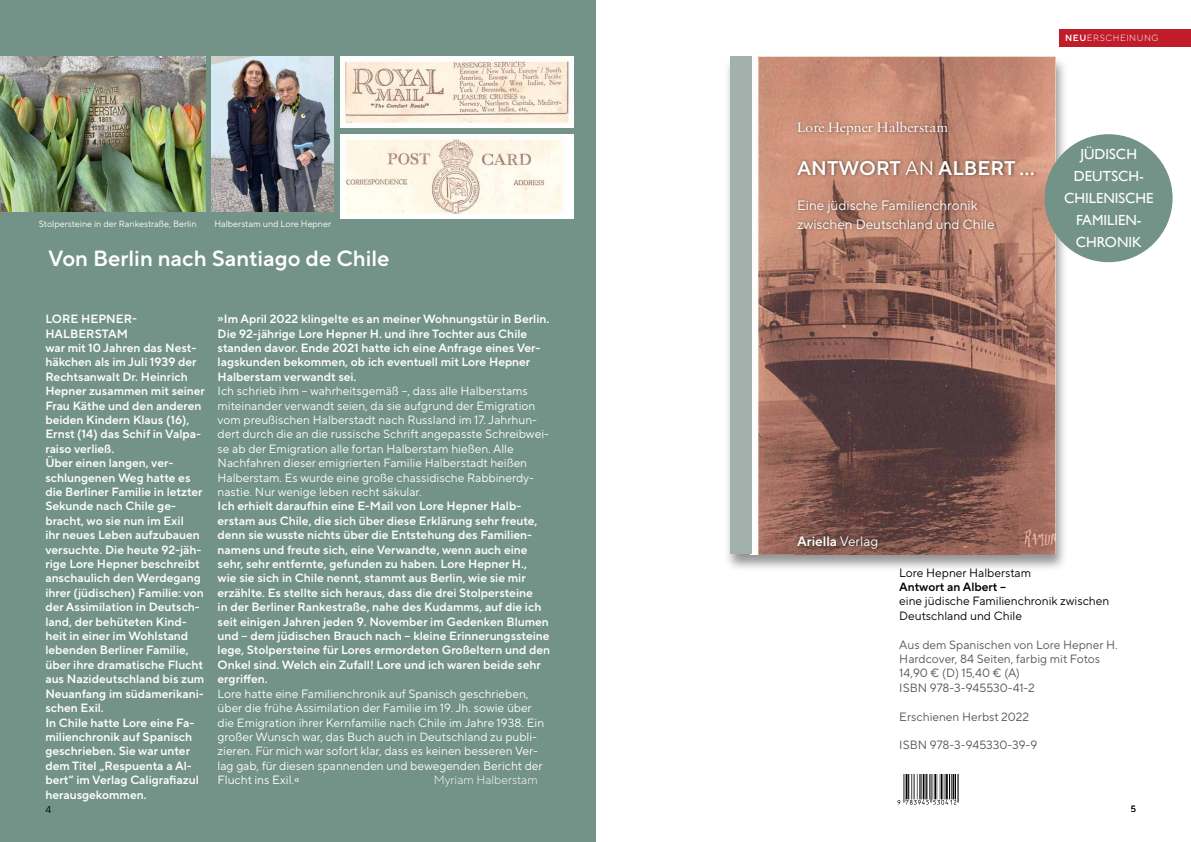
<style>
.page{position:relative;width:1191px;height:842px;background:#fff}
.page>*{position:absolute;margin:0;border:0;box-sizing:border-box;transform-origin:0 0}
.t1{font:22px "TT Norms Pro Dm Bd";color:#fff}
.t2{font:19.8px "TT Norms Pro Dm Bd";color:#fff}
.t3{font:14.6px/22px "Gill Sans";color:#fff;text-align:center}
.t4{font:14.6px "Sabon";color:#fff}
.t5{font:13.6px/18.8px "TT Norms Pro";color:#fff}
.t6{font:13.6px "TT Norms Pro Dm Bd";color:#fff}
.t7{font:12px/14.4px "TT Norms Pro Dm Bd";color:#fff}
.t8{font:12px/14.4px "TT Norms Pro";color:#fff}
.t9{font:12px/14.4px "TT Norms Pro";color:#575756}
.t10{font:12px/14.4px "TT Norms Pro";color:#000}
.t11{font:12px "TT Norms Pro Dm Bd";color:#000}
.t12{font:300 12px "TT Norms Pro";color:#fff}
.t13{font:10px "TT Norms Pro";color:#000}
.t14{font:9px "TT Norms Pro";color:#fff}
.t15{font:300 9px "TT Norms Pro";letter-spacing:.06em;color:#fff}
.t16{font:9px "TT Norms Pro";color:#000}
.s1{font-family:"TT Norms Pro Dm Bd";font-weight:400}
.s2{font-family:"TT Norms Pro"}
</style>
<div class="page">
<div style="left:0;top:0;width:595px;height:842px;background:#739288"></div>
<div style="left:723px;top:56px;width:344px;height:516px;background:#000;opacity:.42"></div>
<img style="left:752px;top:57px;width:6px;height:497px">
<img style="left:758px;top:57px;width:297px;height:85px">
<img style="left:758px;top:142px;width:37px;height:412px">
<img style="left:1019px;top:142px;width:36px;height:412px">
<img style="left:795px;top:552px;width:224px;height:2px">
<img style="left:795px;top:119px;width:242px;height:433px">
<div style="left:730px;top:57px;width:22px;height:497px;background:#a2b1ab"></div>
<div style="left:1059px;top:29px;width:132px;height:17px;background:#c01c29"></div>
<img style="left:0;top:57px;width:206px;height:155px">
<img style="left:212px;top:57px;width:121px;height:155px">
<div style="left:1044px;top:134px;width:128px;height:128px;background:#739288;border-radius:50%"></div>
<div style="left:340px;top:134px;width:234px;height:84px;background:#fff"></div>
<img style="left:345px;top:139px;width:218px;height:75px">
<img style="left:341px;top:57px;width:233px;height:70px">
<img style="left:897px;top:775px;width:62px;height:29px">
<p class="t14" style="left:39px;top:217px;width:159px">Stolpersteine in der Rankestraße, Berlin</p>
<p class="t14" style="left:214px;top:217px;width:118px">Halberstam und Lore Hepner</p>
<h1 class="t1" style="left:48px;top:242px;width:343px">Von Berlin nach Santiago de Chile</h1>
<p class="t7" style="left:45px;top:312px;width:161px">LORE HEPNER-<br>HALBERSTAM<br>war mit 10 Jahren das Nest&shy;häkchen als im Juli 1939 der<br>Rechtsanwalt Dr. Heinrich<br>Hepner zusammen mit seiner<br>Frau Käthe und den anderen beiden Kindern Klaus (16),<br>Ernst (14) das Schif in Valpa&shy;raiso verließ.<br>Über einen langen, ver&shy;schlungenen Weg hatte es die Berliner Familie in letzter<br>Sekunde nach Chile ge&shy;bracht, wo sie nun im Exil<br>ihr neues Leben aufzubauen versuchte. Die heute 92-jäh&shy;rige Lore Hepner beschreibt anschaulich den Werdegang ihrer (jüdischen) Familie: von der Assimilation in Deutsch&shy;land, der behüteten Kind&shy;heit in einer im Wohlstand lebenden Berliner Familie, über ihre dramatische Flucht aus Nazideutschland bis zum<br>Neuanfang im südamerikani&shy;schen Exil.<br>In Chile hatte Lore eine Fa&shy;milienchronik auf Spanisch geschrieben. Sie war unter dem Titel „Respuenta a Al&shy;bert“ im Verlag Caligrafiazul herausgekommen.</p>
<p class="t7" style="left:218px;top:312px;width:333px">»Im April 2022 klingelte es an meiner Wohnungstür in Berlin.<br>Die 92-jährige Lore Hepner H. und ihre Tochter aus Chile standen davor. Ende 2021 hatte ich eine Anfrage eines Ver&shy;lagskunden bekommen, ob ich eventuell mit Lore Hepner Halberstam verwandt sei.</p>
<p class="t8" style="left:218px;top:384px;width:333px">Ich schrieb ihm – wahrheitsgemäß –, dass alle Halberstams miteinander verwandt seien, da sie aufgrund der Emigration vom preußischen Halberstadt nach Russland im 17. Jahrhun&shy;dert durch die an die russische Schrift angepasste Schreibwei&shy;se ab der Emigration alle fortan Halberstam hießen. Alle Nachfahren dieser emigrierten Familie Halberstadt heißen Halberstam. Es wurde eine große chassidische Rabbinerdy&shy;nastie. Nur wenige leben recht säkular.</p>
<p class="t7" style="left:218px;top:499px;width:334px">Ich erhielt daraufhin eine E-Mail von Lore Hepner Halb&shy;erstam aus Chile, die sich über diese Erklärung sehr freute, denn sie wusste nichts über die Entstehung des Familien&shy;namens und freute sich, eine Verwandte, wenn auch eine sehr, sehr entfernte, gefunden zu haben. Lore Hepner H.,<br>wie sie sich in Chile nennt, stammt aus Berlin, wie sie mir erzählte. Es stellte sich heraus, dass die drei Stolpersteine<br>in der Berliner Rankestraße, nahe des Kudamms, auf die ich seit einigen Jahren jeden 9. November im Gedenken Blumen und – dem jüdischen Brauch nach – kleine Erinnerungssteine lege, Stolpersteine für Lores ermordeten Großeltern und den Onkel sind. Welch ein Zufall! Lore und ich waren beide sehr ergriffen.</p>
<p class="t8" style="left:218px;top:686px;width:328px">Lore hatte eine Familienchronik auf Spanisch geschrieben, über die frühe Assimilation der Familie im 19. Jh. sowie über die Emigration ihrer Kernfamilie nach Chile im Jahre 1938. Ein großer Wunsch war, das Buch auch in Deutschland zu publi&shy;zieren. Für mich war sofort klar, dass es keinen besseren Ver&shy;lag gab, für diesen spannenden und bewegenden Bericht der Flucht ins Exil.«</p>
<p class="t12" style="left:434px;top:771px;width:105px">Myriam Halberstam</p>
<p class="t15" style="left:1065px;top:31px;width:95px"><span class="s1">NEU</span>ERSCHEINUNG</p>
<p class="t4" style="left:797px;top:119px;width:152px">Lore Hepner Halberstam</p>
<h2 class="t2" style="left:797px;top:153px;width:239px">ANTWORT <span class="s2">AN</span> ALBERT …</h2>
<p class="t5" style="left:797px;top:196px;width:199px">Eine jüdische Familienchronik zwischen Deutschland und Chile</p>
<p class="t3" style="left:1064px;top:143px;width:91px">JÜDISCH<br>DEUTSCH-<br>CHILENISCHE<br>FAMILIEN-<br>CHRONIK</p>
<p class="t6" style="left:797px;top:531px;width:83px">Ariella <span class="s2">Verlag</span></p>
<p class="t10" style="left:899px;top:565px;width:133px">Lore Hepner Halberstam</p>
<p class="t11" style="left:899px;top:578px;width:108px">Antwort an Albert –</p>
<p class="t10" style="left:899px;top:594px;width:211px">eine jüdische Familienchronik zwischen<br>Deutschland und Chile</p>
<p class="t9" style="left:899px;top:637px;width:220px">Aus dem Spanischen von Lore Hepner H.<br>Hardcover, 84 Seiten, farbig mit Fotos<br>14,90 € (D) 15,40 € (A)<br>ISBN 978-3-945530-41-2</p>
<p class="t9" style="left:899px;top:709px;width:131px">Erschienen Herbst 2022</p>
<p class="t9" style="left:899px;top:738px;width:139px">ISBN 978-3-945330-39-9</p>
<p class="t13" style="left:45px;top:802px;width:7px">4</p>
<p class="t16" style="left:1130px;top:802px;width:7px">5</p>
</div>
